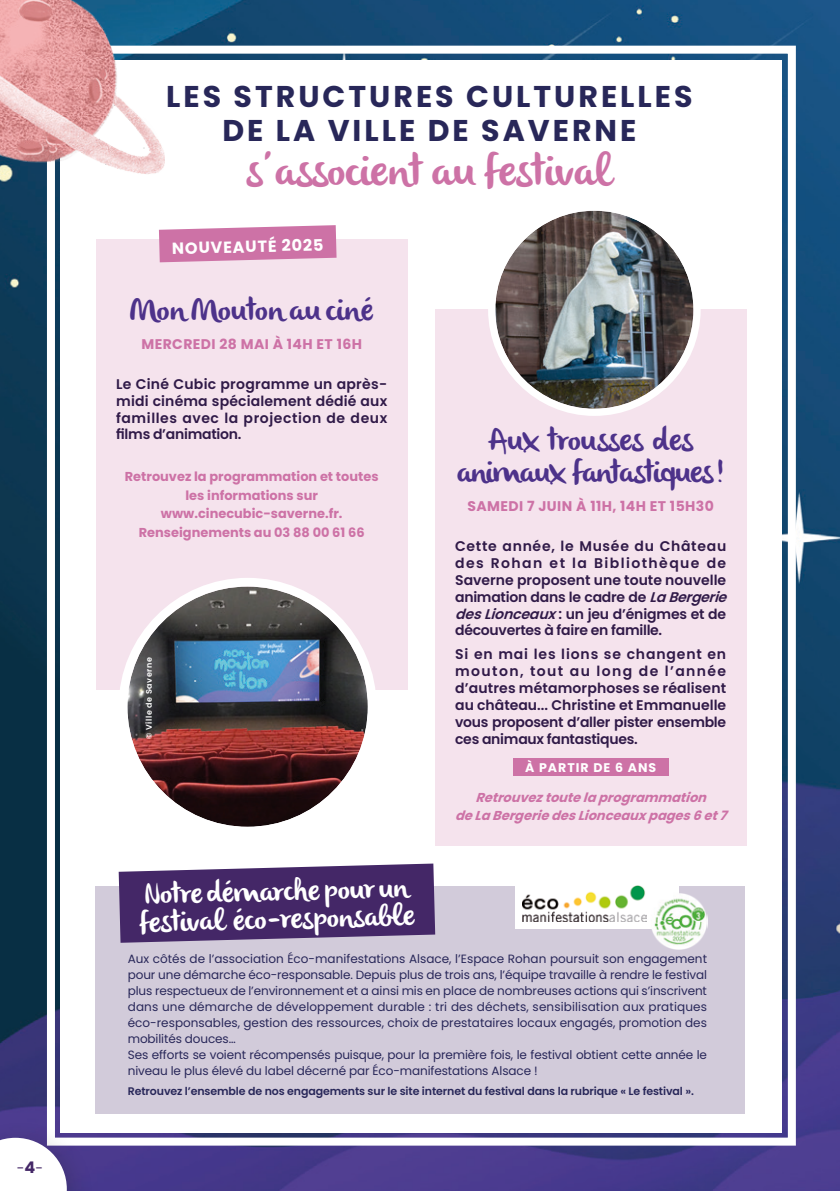
<style>
.page{position:relative;width:840px;height:1191px;background:#fff}
.page>*{position:absolute;margin:0;border:0;box-sizing:border-box;transform-origin:0 0}
.t1{font:44.8px "olivier";color:#cd72a6}
.Titre_animation{font:32px "olivier";color:#4d328a}
.Titre_animation-2{font:32px "olivier";letter-spacing:-.02em;color:#4d328a}
.t2{font:30px "olivier";color:#fff}
.t3{font:700 30px "Poppins";letter-spacing:.1em;color:#282759}
.t4{font:700 16px "Poppins";color:#fff}
.t5{font:600 14px/16.8px "Poppins";letter-spacing:-.01em;color:#301a48;text-align:justify}
.t6{font:700 14px "Poppins";letter-spacing:.03em;color:#cd72a6}
.t7{font:14px "Poppins";color:#442767}
.t8{font:700 13px/18.4px "Poppins";color:#cd72a6;text-align:center}
.t9{font:italic 700 13px "Poppins";color:#cd72a6}
.t10{font:700 12.6px "Poppins";letter-spacing:.08em;color:#fff}
.t11{font:12px/16px "Poppins";letter-spacing:-.01em;color:#282759;text-align:justify}
.t12{font:600 11px "Poppins";letter-spacing:-.01em;color:#282759}
.t13{font:600 8px "Poppins";letter-spacing:.06em;color:#fff}
.s1{font-weight:700;font-size:16px}
.s2{font-style:italic}
</style>
<div class="page">
<img style="left:0;top:0;width:839px;height:1191px">
<div style="left:60px;top:60px;width:721px;height:1072px;background:#fff"></div>
<div style="left:47px;top:46px;width:748px;height:1099px;border:8px solid #fff"></div>
<div style="left:0;top:1119px;width:96px;height:72px;background:#1d1d1b;opacity:.24"></div>
<svg style="left:0;top:1137px;width:67px;height:54px"></svg>
<img style="left:0;top:0;width:165px;height:175px">
<div style="left:435px;top:310px;width:310px;height:535px;background:#f5e3ed"></div>
<div style="left:95px;top:886px;width:649px;height:227px;background:#d2cbda"></div>
<svg style="left:119px;top:863px;width:316px;height:79px;background:#553b75"></svg>
<div style="left:515px;top:875px;width:163px;height:54px;background:#fff"></div>
<img style="left:522px;top:885px;width:123px;height:36px">
<img style="left:651px;top:892px;width:55px;height:57px">
<div style="left:96px;top:239px;width:311px;height:450px;background:#f5e3ed"></div>
<img style="left:127px;top:586px;width:240px;height:241px;border-radius:120px">
<div style="left:119px;top:578px;width:257px;height:257px;border:9px solid #fff;border-radius:50%"></div>
<svg style="left:159px;top:225px;width:177px;height:37px;background:#d281af"></svg>
<div style="left:512px;top:758px;width:156px;height:18px;background:#cd72a6"></div>
<img style="left:495px;top:211px;width:198px;height:198px;border-radius:99px">
<div style="left:488px;top:203px;width:212px;height:213px;border:7px solid #fff;border-radius:50%"></div>
<p class="t7" style="left:17px;top:1160px;width:28px">-<span class="s1">4</span>-</p>
<p class="t3" style="left:166px;top:79px;width:527px">LES STRUCTURES CULTURELLES</p>
<p class="t3" style="left:222px;top:113px;width:415px">DE LA VILLE DE SAVERNE</p>
<p class="t1" style="left:247px;top:144px;width:366px">s’associent au festival</p>
<p class="t4" style="left:172px;top:239px;width:153px;rotate:-1deg">NOUVEAUTÉ 2025</p>
<p class="Titre_animation" style="left:130px;top:291px;width:245px">Mon Mouton au ciné</p>
<p class="t6" style="left:141px;top:336px;width:222px">MERCREDI 28 MAI À 14H ET 16H</p>
<p class="t5" style="left:116px;top:376px;width:272px">Le Ciné Cubic programme un après&shy;midi cinéma spécialement dédié aux familles avec la projection de deux films d’animation.</p>
<p class="t8" style="left:125px;top:467px;width:255px">Retrouvez la programmation et toutes les informations sur</p>
<p class="t8" style="left:161px;top:504px;width:183px">www.cinecubic-saverne.fr.</p>
<p class="t8" style="left:139px;top:523px;width:227px">Renseignements au 03 88 00 61 66</p>
<p class="t13" style="left:144px;top:739px;width:83px;rotate:-90deg">© Ville de Saverne</p>
<p class="t2" style="left:144px;top:878px;width:265px;rotate:-2deg">Notre démarche pour un</p>
<p class="t2" style="left:139px;top:906px;width:277px;rotate:-2deg">festival éco-responsable</p>
<p class="Titre_animation" style="left:488px;top:421px;width:207px">Aux trousses des</p>
<p class="Titre_animation-2" style="left:457px;top:453px;width:269px">animaux fantastiques !</p>
<p class="t6" style="left:467px;top:498px;width:248px">SAMEDI 7 JUIN À 11H, 14H ET 15H30</p>
<p class="t5" style="left:455px;top:538px;width:279px;text-align:left">Cette année, le Musée du Château des Rohan et la Bibliothèque de Saverne proposent une toute nouvelle animation dans le cadre de <span class="s2">LaBergerie desLionceaux</span>: un jeu d’énigmes et de découvertes à faire en famille.</p>
<p class="t5" style="left:455px;top:646px;width:272px">Si en mai les lions se changent en mouton, tout au long de l’année d’autres métamorphoses se réalisent au château... Christine et Emmanuelle vous proposent d’aller pister ensemble ces animaux fantastiques.</p>
<p class="t10" style="left:525px;top:760px;width:132px">À PARTIR DE 6 ANS</p>
<p class="t9" style="left:475px;top:790px;width:239px">Retrouveztoutelaprogrammation</p>
<p class="t9" style="left:455px;top:808px;width:279px">deLaBergeriedesLionceauxpages6et7</p>
<p class="t11" style="left:128px;top:950px;width:580px">Aux côtés de l’association Éco-manifestations Alsace, l’Espace Rohan poursuit son engagement pour une démarche éco-responsable. Depuis plus de trois ans, l’équipe travaille à rendre le festival plus respectueux de l’environnement et a ainsi mis en place de nombreuses actions qui s’inscrivent dans une démarche de développement durable : tri des déchets, sensibilisation aux pratiques éco-responsables, gestion des ressources, choix de prestataires locaux engagés, promotion des mobilités douces…</p>
<p class="t11" style="left:128px;top:1046px;width:580px">Ses efforts se voient récompensés puisque, pour la première fois, le festival obtient cette année le niveau le plus élevé du label décerné par Éco-manifestations Alsace !</p>
<p class="t12" style="left:128px;top:1084px;width:567px">Retrouvez l’ensemble de nos engagements sur le site internet du festival dans la rubrique « Le festival ».</p>
</div>
